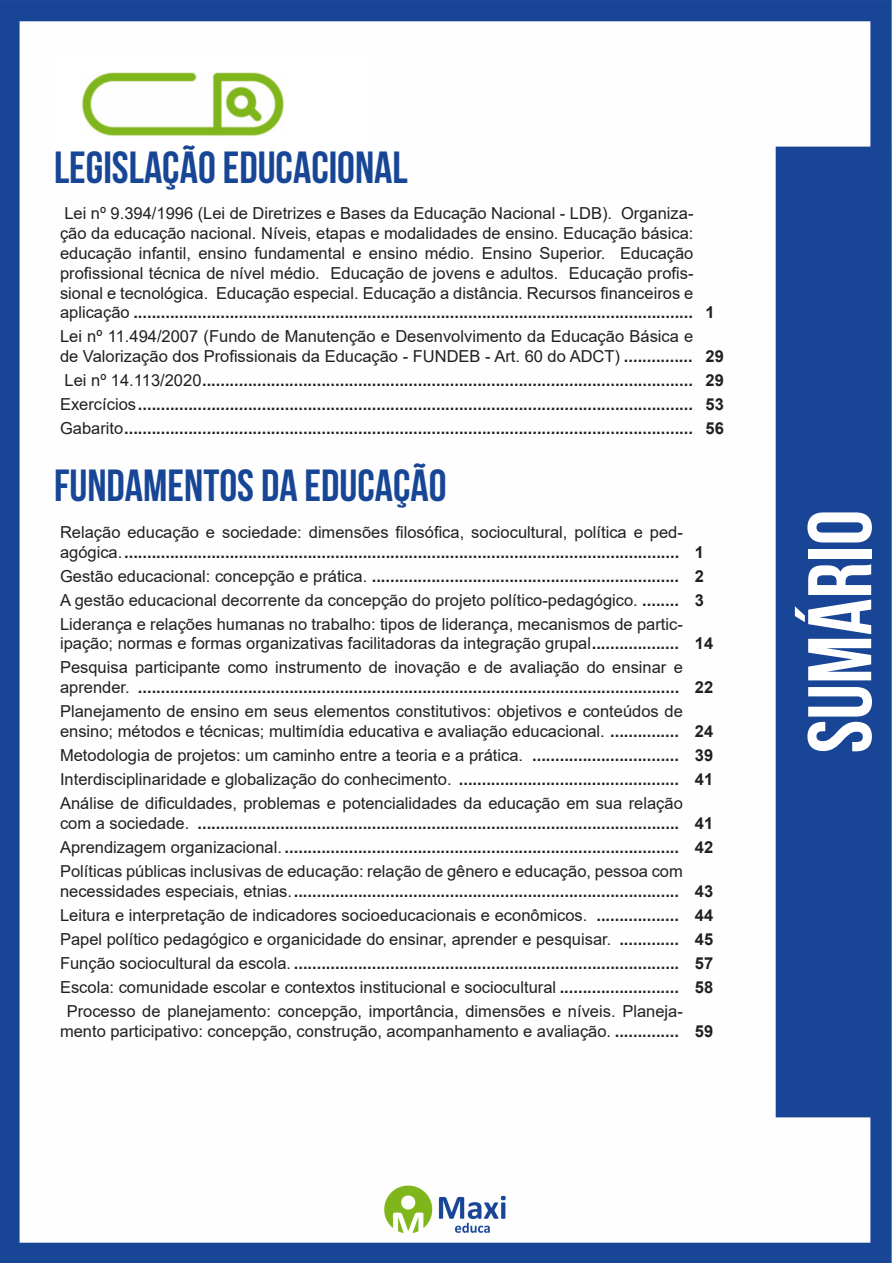
<style>
.page{position:relative;width:893px;height:1263px;background:#fff}
.page>*{position:absolute;margin:0;border:0;box-sizing:border-box;transform-origin:0 0}
.t1{font:700 90px "Bebas Neue";color:#fff}
.Titulo{font:700 45px "Bebas Neue";color:#184696}
.ALTERNATIVAS{font:16.5px/19.8px "Arial";color:#231f20}
.ALTERNATIVAS-2{font:700 16.5px/19.8px "Arial";color:#231f20}
.s1{font-weight:700}
.s2{font-weight:400}
</style>
<div class="page">
<img style="left:0;top:0;width:892px;height:1263px">
<div style="left:53px;top:55px;width:317px;height:121px;background:#fff"></div>
<img style="left:82px;top:72px;width:201px;height:64px">
<p class="Titulo" style="left:54px;top:142px;width:355px">LEGISLAÇÃO EDUCACIONAL</p>
<p class="ALTERNATIVAS" style="left:60px;top:204px;width:635px;text-align:justify">Lei nº 9.394/1996 (Lei de Diretrizes e Bases da Educação Nacional - LDB). Organiza&shy;ção da educação nacional. Níveis, etapas e modalidades de ensino. Educação básica: educação infantil, ensino fundamental e ensino médio. Ensino Superior. Educação profissional técnica de nível médio. Educação de jovens e adultos. Educação profis&shy;sional e tecnológica. Educação especial. Educação a distância. Recursos financeiros e aplicação <span class="s1">..........................................................................................................................</span></p>
<p class="ALTERNATIVAS" style="left:60px;top:327px;width:635px">Lei nº 11.494/2007 (Fundo de Manutenção e Desenvolvimento da Educação Básica e de Valorização dos Profissionais da Educação - FUNDEB - Art. 60 do ADCT) <span class="s1">...............</span></p>
<p class="ALTERNATIVAS-2" style="left:705px;top:303px;width:11px">1</p>
<p class="ALTERNATIVAS-2" style="left:705px;top:347px;width:20px">29</p>
<p class="ALTERNATIVAS-2" style="left:65px;top:371px;width:630px"><span class="s2">Lei nº 14.113/2020</span>...........................................................................................................</p>
<p class="ALTERNATIVAS-2" style="left:705px;top:371px;width:20px">29</p>
<p class="ALTERNATIVAS-2" style="left:60px;top:395px;width:634px"><span class="s2">Exercícios</span>.........................................................................................................................</p>
<p class="ALTERNATIVAS-2" style="left:705px;top:395px;width:20px">53</p>
<p class="ALTERNATIVAS-2" style="left:60px;top:419px;width:634px"><span class="s2">Gabarito</span>............................................................................................................................</p>
<p class="ALTERNATIVAS-2" style="left:705px;top:419px;width:20px">56</p>
<p class="Titulo" style="left:54px;top:461px;width:394px">FUNDAMENTOS DA EDUCAÇÃO</p>
<p class="ALTERNATIVAS-2" style="left:60px;top:522px;width:624px"><span class="s2">Relação educação e sociedade: dimensões filosófica, sociocultural, política e ped&shy;agógica.</span>.........................................................................................................................</p>
<p class="ALTERNATIVAS-2" style="left:695px;top:542px;width:11px">1</p>
<p class="ALTERNATIVAS-2" style="left:60px;top:566px;width:621px"><span class="s2">Gestão educacional: concepção e prática.</span> ...................................................................</p>
<p class="ALTERNATIVAS-2" style="left:695px;top:566px;width:11px">2</p>
<p class="ALTERNATIVAS" style="left:60px;top:590px;width:620px">A gestão educacional decorrente da concepção do projeto político-pedagógico. <span class="s1">........</span></p>
<p class="ALTERNATIVAS-2" style="left:695px;top:590px;width:11px">3</p>
<p class="ALTERNATIVAS" style="left:60px;top:614px;width:624px">Liderança e relações humanas no trabalho: tipos de liderança, mecanismos de partic&shy;ipação; normas e formas organizativas facilitadoras da integração grupal<span class="s1">...................</span></p>
<p class="ALTERNATIVAS-2" style="left:695px;top:634px;width:20px">14</p>
<p class="ALTERNATIVAS-2" style="left:60px;top:658px;width:624px"><span class="s2">Pesquisa participante como instrumento de inovação e de avaliação do ensinar e aprender.</span> ......................................................................................................................</p>
<p class="ALTERNATIVAS" style="left:60px;top:701px;width:624px">Planejamento de ensino em seus elementos constitutivos: objetivos e conteúdos de ensino; métodos e técnicas; multimídia educativa e avaliação educacional. <span class="s1">...............</span></p>
<p class="ALTERNATIVAS-2" style="left:695px;top:678px;width:20px">22</p>
<p class="ALTERNATIVAS-2" style="left:695px;top:721px;width:20px">24</p>
<p class="ALTERNATIVAS" style="left:60px;top:745px;width:620px">Metodologia de projetos: um caminho entre a teoria e a prática. <span class="s1">................................</span></p>
<p class="ALTERNATIVAS-2" style="left:695px;top:745px;width:20px">39</p>
<p class="ALTERNATIVAS" style="left:60px;top:769px;width:620px">Interdisciplinaridade e globalização do conhecimento. <span class="s1">................................................</span></p>
<p class="ALTERNATIVAS-2" style="left:695px;top:769px;width:20px">41</p>
<p class="ALTERNATIVAS-2" style="left:60px;top:794px;width:624px"><span class="s2">Análise de dificuldades, problemas e potencialidades da educação em sua relação com a sociedade.</span> .........................................................................................................</p>
<p class="ALTERNATIVAS-2" style="left:695px;top:813px;width:20px">41</p>
<p class="ALTERNATIVAS-2" style="left:60px;top:837px;width:621px"><span class="s2">Aprendizagem organizacional.</span> ......................................................................................</p>
<p class="ALTERNATIVAS-2" style="left:695px;top:837px;width:20px">42</p>
<p class="ALTERNATIVAS" style="left:60px;top:861px;width:624px">Políticas públicas inclusivas de educação: relação de gênero e educação, pessoa com necessidades especiais, etnias.<span class="s1">....................................................................................</span></p>
<p class="ALTERNATIVAS-2" style="left:695px;top:881px;width:20px">43</p>
<p class="ALTERNATIVAS" style="left:60px;top:905px;width:620px">Leitura e interpretação de indicadores socioeducacionais e econômicos. <span class="s1">..................</span></p>
<p class="ALTERNATIVAS-2" style="left:695px;top:905px;width:20px">44</p>
<p class="ALTERNATIVAS" style="left:60px;top:929px;width:620px">Papel político pedagógico e organicidade do ensinar, aprender e pesquisar. <span class="s1">.............</span></p>
<p class="ALTERNATIVAS-2" style="left:695px;top:929px;width:20px">45</p>
<p class="ALTERNATIVAS-2" style="left:60px;top:953px;width:621px"><span class="s2">Função sociocultural da escola.</span> ....................................................................................</p>
<p class="ALTERNATIVAS-2" style="left:695px;top:953px;width:20px">57</p>
<p class="ALTERNATIVAS" style="left:60px;top:977px;width:620px">Escola: comunidade escolar e contextos institucional e sociocultural <span class="s1">..........................</span></p>
<p class="ALTERNATIVAS-2" style="left:695px;top:977px;width:20px">58</p>
<p class="ALTERNATIVAS" style="left:60px;top:1001px;width:624px;text-align:center">Processo de planejamento: concepção, importância, dimensões e níveis. Planeja&shy;mento participativo: concepção, construção, acompanhamento e avaliação. <span class="s1">..............</span></p>
<p class="ALTERNATIVAS-2" style="left:695px;top:1021px;width:20px">59</p>
<h1 class="t1" style="left:791px;top:753px;width:245px;rotate:-90deg">sumário</h1>
</div>
